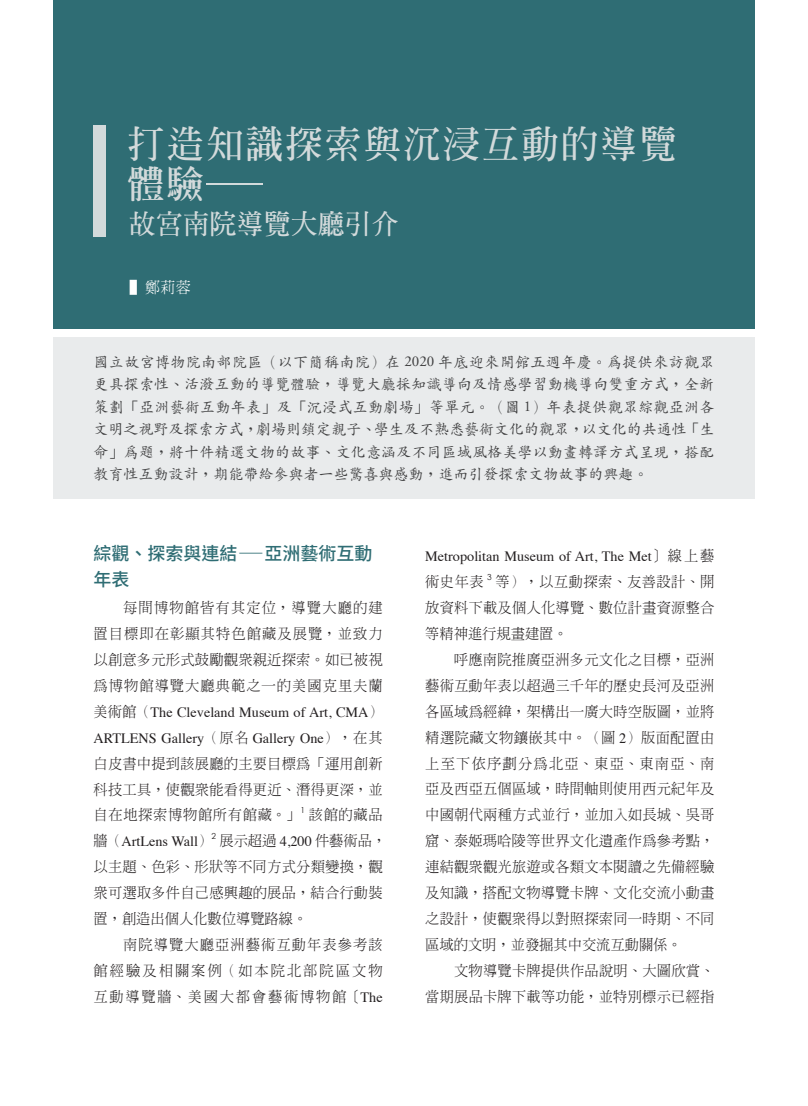
<style>
.page{position:relative;width:808px;height:1106px;background:#fff}
.page>*{position:absolute;margin:0;border:0;box-sizing:border-box;transform-origin:0 0}
.t1{font:700 37.5px/40.5px "AR Ming B5";letter-spacing:.05em;color:#d3dadb}
.t2{font:700 27px "AR Ming B5";color:#d3dadb}
.t3{font:500 18px/26px "Noto Sans CJ Ktc";color:#2f6d74}
.t4{font:500 15px/22.5px "AR Kai B5";color:#3e3e3f;text-align:justify}
.t5{font:300 15px "AR Ming B5";color:#fff}
.t6{font:300 14.25px/26px "AR Ming B5";letter-spacing:.015em;color:#231f20;text-align:justify}
.t7{font:14.25px/26px "Times";color:#231f20}
.t8{font:8.25px "Century Gothic";color:#231f20}
.s1{font-family:"Adobe Garamond Pro";font-weight:400}
.s2{font-family:"AR Ming B5";font-weight:300}
.s3{font-family:"Times";font-weight:400}
</style>
<div class="page">
<div style="left:53px;top:0;width:702px;height:328px;background:#2f6d74"></div>
<div style="left:94px;top:125px;width:12px;height:112px;background:#d3dadb"></div>
<div style="left:53px;top:337px;width:702px;height:162px;background:#e9ebec"></div>
<h1 class="t1" style="left:128px;top:123px;width:551px">打造知識探索與沉浸互動的導覽體驗─</h1>
<h2 class="t2" style="left:129px;top:210px;width:271px">故宮南院導覽大廳引介</h2>
<p class="t5" style="left:130px;top:280px;width:78px">▌鄭莉蓉　</p>
<p class="t4" style="left:94px;top:350px;width:622px">國立故宮博物院南部院區（以下簡稱南院）在 <span class="s1">2020</span> 年底迎來開館五週年慶。為提供來訪觀眾更具探索性、活潑互動的導覽體驗，導覽大廳採知識導向及情感學習動機導向雙重方式，全新策劃「亞洲藝術互動年表」及「沉浸式互動劇場」等單元。（圖 <span class="s1">1</span>）年表提供觀眾綜觀亞洲各文明之視野及探索方式，劇場則鎖定親子、學生及不熟悉藝術文化的觀眾，以文化的共通性「生命」為題，將十件精選文物的故事、文化意涵及不同區域風格美學以動畫轉譯方式呈現，搭配教育性互動設計，期能帶給參與者一些驚喜與感動，進而引發探索文物故事的興趣。</p>
<p class="t3" style="left:94px;top:540px;width:280px">綜觀、探索與連結―亞洲藝術互動年表</p>
<p class="t6" style="left:94px;top:594px;width:291px">　　每間博物館皆有其定位，導覽大廳的建置目標即在彰顯其特色館藏及展覽，並致力以創意多元形式鼓勵觀眾親近探索。如已被視為博物館導覽大廳典範之一的美國克里夫蘭</p>
<p class="t7" style="left:94px;top:697px;width:291px"><span class="s2">美術館（</span>The Cleveland Museum of Art, CMA<span class="s2">）<br></span>ARTLENS Gallery<span class="s2">（原名</span> Gallery One<span class="s2">），在其</span></p>
<p class="t6" style="left:94px;top:750px;width:291px">白皮書中提到該展廳的主要目標為「運用創新科技工具，使觀眾能看得更近、潛得更深，並自在地探索博物館所有館藏。」</p>
<p class="t8" style="left:300px;top:805px;width:6px">1</p>
<p class="t6" style="left:309px;top:802px;width:75px">該館的藏品</p>
<p class="t7" style="left:94px;top:827px;width:120px"><span class="s2">牆（</span>ArtLens Wall<span class="s2">）</span></p>
<p class="t8" style="left:212px;top:831px;width:6px">2</p>
<p class="t6" style="left:94px;top:828px;width:294px;text-align:left;text-indent:126px">展示超過 <span class="s3">4,200</span> 件藝術品，以主題、色彩、形狀等不同方式分類變換，觀眾可選取多件自己感興趣的展品，結合行動裝置，創造出個人化數位導覽路線。<br>　　南院導覽大廳亞洲藝術互動年表參考該館經驗及相關案例（如本院北部院區文物互動導覽牆、美國大都會藝術博物館〔<span class="s3">The</span></p>
<p class="t7" style="left:425px;top:542px;width:291px">Metropolitan Museum of Art, The Met<span class="s2">〕線上藝</span></p>
<p class="t6" style="left:425px;top:568px;width:60px">術史年表</p>
<p class="t8" style="left:487px;top:572px;width:6px">3</p>
<p class="t6" style="left:425px;top:568px;width:291px;text-align:left;text-indent:70px">等），以互動探索、友善設計、開放資料下載及個人化導覽、數位計畫資源整合等精神進行規畫建置。<br>　　呼應南院推廣亞洲多元文化之目標，亞洲藝術互動年表以超過三千年的歷史長河及亞洲各區域為經緯，架構出一廣大時空版圖，並將精選院藏文物鑲嵌其中。（圖 <span class="s3">2</span>）版面配置由上至下依序劃分為北亞、東亞、東南亞、南亞及西亞五個區域，時間軸則使用西元紀年及中國朝代兩種方式並行，並加入如長城、吳哥窟、泰姬瑪哈陵等世界文化遺產作為參考點，連結觀眾觀光旅遊或各類文本閱讀之先備經驗及知識，搭配文物導覽卡牌、文化交流小動畫之設計，使觀眾得以對照探索同一時期、不同區域的文明，並發掘其中交流互動關係。<br>　　文物導覽卡牌提供作品說明、大圖欣賞、當期展品卡牌下載等功能，並特別標示已經指</p>
</div>
